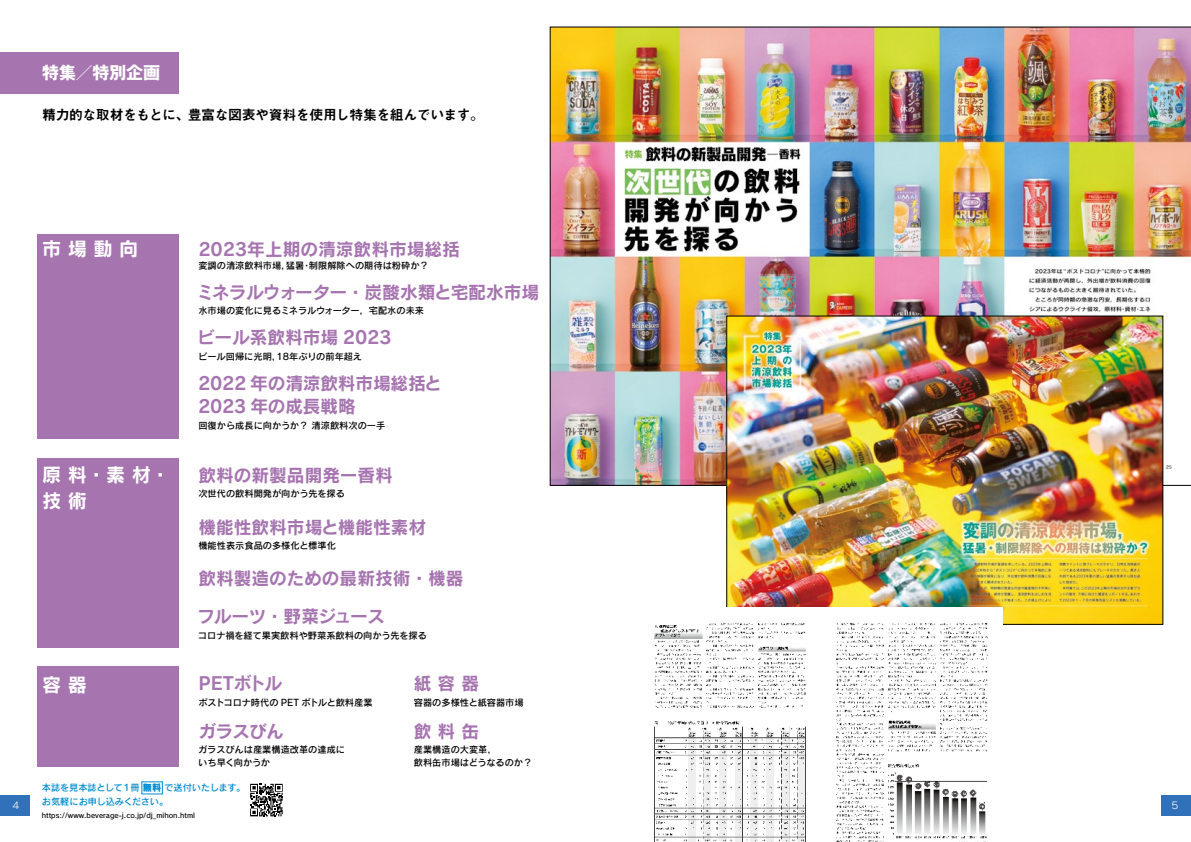
<style>
.page{position:relative;width:1191px;height:842px;background:#fff}
.page>*{position:absolute;margin:0;border:0;box-sizing:border-box;transform-origin:0 0}
.t1{font:19.1px/26px "Rodin Pro B";color:#fff}
.t2{font:17.7px/23px "Rodin Pro B";color:#a675b0}
.t3{font:17.7px "Rodin Pro B";letter-spacing:-.02em;color:#a675b0}
.t4{font:700 17px "Gothic MB101 Pro";letter-spacing:-.01em;color:#fff}
.t5{font:14px "Midashi Go Pro MB31";letter-spacing:-.04em;color:#000}
.t6{font:9.6px "Rodin Pro M";color:#fff;scale:1.06 1}
.t7{font:9.2px/13px "Rodin Pro DB";color:#000}
.t8{font:9.2px/14px "Rodin Pro DB";letter-spacing:-.03em;color:#008ccf}
.t9{font:7px "Rodin Pro DB";color:#000}
.s1{font-family:"Rodin Pro EB"}
</style>
<div class="page">
<div style="left:37px;top:235px;width:142px;height:204px;background:#a675b0"></div>
<div style="left:0;top:53px;width:179px;height:41px;background:#a675b0"></div>
<div style="left:37px;top:458px;width:142px;height:189px;background:#a675b0"></div>
<div style="left:37px;top:666px;width:142px;height:100px;background:#a675b0"></div>
<img style="left:550px;top:27px;width:641px;height:458px">
<img style="left:728px;top:318px;width:433px;height:304px">
<img style="left:654px;top:608px;width:348px;height:234px">
<svg style="left:250px;top:784px;width:33px;height:32px"></svg>
<div style="left:0;top:795px;width:30px;height:21px;background:#3071b9"></div>
<div style="left:1161px;top:795px;width:30px;height:21px;background:#3071b9"></div>
<h3 class="t4" style="left:42px;top:59px;width:119px">特集／特別企画</h3>
<h3 class="t5" style="left:42px;top:103px;width:443px">精力的な取材をもとに、豊富な図表や資料を使用し特集を組んでいます。</h3>
<h1 class="t1" style="left:42px;top:235px;width:98px">市 場 動 向</h1>
<h2 class="t2" style="left:198px;top:237px;width:263px">2023年上期の清涼飲料市場総括</h2>
<p class="t7" style="left:198px;top:258px;width:232px">変調の清涼飲料市場，猛暑・制限解除への期待は粉砕か？</p>
<h2 class="t3" style="left:196px;top:280px;width:345px">ミネラルウォーター・炭酸水類と宅配水市場</h2>
<p class="t7" style="left:198px;top:304px;width:227px">水市場の変化に見るミネラルウォーター，宅配水の未来</p>
<h2 class="t2" style="left:197px;top:325px;width:196px">ビール系飲料市場 2023</h2>
<p class="t7" style="left:198px;top:350px;width:165px">ビール回帰に光明，18年ぶりの前年超え</p>
<h2 class="t2" style="left:198px;top:371px;width:245px">2022 年の清涼飲料市場総括と<br>2023 年の成長戦略</h2>
<p class="t7" style="left:198px;top:418px;width:188px">回復から成長に向かうか？ 清涼飲料次の一手</p>
<h1 class="t1" style="left:42px;top:461px;width:130px">原 料・素 材・技 術</h1>
<h2 class="t2" style="left:198px;top:463px;width:196px">飲料の新製品開発ー香料</h2>
<p class="t7" style="left:198px;top:487px;width:148px">次世代の飲料開発が向かう先を探る</p>
<h2 class="t2" style="left:198px;top:515px;width:229px">機能性飲料市場と機能性素材</h2>
<p class="t7" style="left:198px;top:539px;width:139px">機能性表示食品の多様化と標準化</p>
<h2 class="t2" style="left:197px;top:559px;width:268px;line-height:38px">飲料製造のための最新技術・機器フルーツ・野菜ジュース</h2>
<p class="t7" style="left:198px;top:628px;width:230px">コロナ禍を経て果実飲料や野菜系飲料の向かう先を探る</p>
<h1 class="t1" style="left:42px;top:671px;width:46px">容 器</h1>
<h2 class="t2" style="left:198px;top:671px;width:85px">PETボトル</h2>
<p class="t7" style="left:198px;top:696px;width:176px">ポストコロナ時代の PET ボトルと飲料産業</p>
<h2 class="t2" style="left:198px;top:719px;width:87px">ガラスびん</h2>
<p class="t7" style="left:198px;top:743px;width:149px">ガラスびんは産業構造改革の達成にいち早く向かうか</p>
<h2 class="t2" style="left:414px;top:671px;width:67px">紙 容 器</h2>
<p class="t7" style="left:414px;top:696px;width:111px">容器の多様性と紙容器市場</p>
<h2 class="t2" style="left:414px;top:719px;width:67px">飲 料 缶</h2>
<p class="t7" style="left:414px;top:743px;width:120px">産業構造の大変革，<br>飲料缶市場はどうなるのか？</p>
<p class="t8" style="left:42px;top:781px;width:205px">本誌を見本誌として１冊 <span class="s1">無料</span> で送付いたします。お気軽にお申し込みください。</p>
<p class="t9" style="left:42px;top:810px;width:155px">https://www.beverage-j.co.jp/dj_mihon.html</p>
<p class="t6" style="left:13px;top:799px;width:8px">4</p>
<p class="t6" style="left:1171px;top:799px;width:8px">5</p>
</div>
